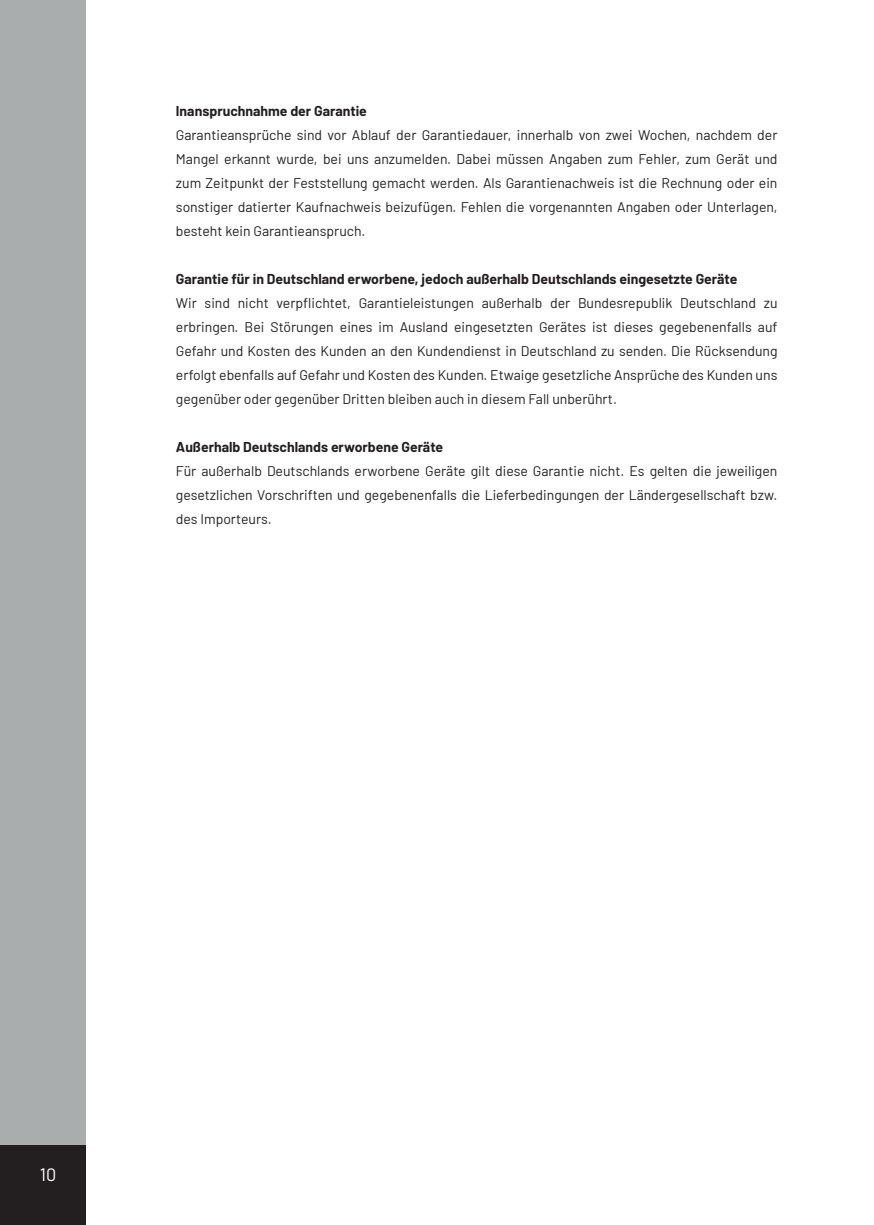
<style>
.page{position:relative;width:874px;height:1225px;background:#fff}
.page>*{position:absolute;margin:0;border:0;box-sizing:border-box;transform-origin:0 0}
.t1{font:18px "Barlow";color:#fff}
.Text_Normal{font:14px/24px "Barlow";color:#231f20;text-align:justify}
.Text_Normal_Blocksat{font:700 14px "Barlow";color:#231f20}
.Text_Normal-2{font:700 14px "Barlow";color:#231f20}
</style>
<div class="page">
<div style="left:0;top:0;width:85px;height:1225px;background:#aaadad"></div>
<div style="left:0;top:1145px;width:85px;height:80px;background:#231f20"></div>
<p class="Text_Normal-2" style="left:176px;top:101px;width:192px">Inanspruchnahme der Garantie</p>
<p class="Text_Normal" style="left:176px;top:122px;width:602px">Garantieansprüche sind vor Ablauf der Garantiedauer, innerhalb von zwei Wochen, nachdem der Mangel erkannt wurde, bei uns anzumelden. Dabei müssen Angaben zum Fehler, zum Gerät und zum Zeitpunkt der Feststellung gemacht werden. Als Garantienachweis ist die Rechnung oder ein sonstiger datierter Kaufnachweis beizufügen. Fehlen die vorgenannten Angaben oder Unterlagen, besteht kein Garantieanspruch.</p>
<p class="Text_Normal_Blocksat" style="left:176px;top:269px;width:562px">Garantie für in Deutschland erworbene, jedoch außerhalb Deutschlands eingesetzte Geräte</p>
<p class="Text_Normal" style="left:176px;top:290px;width:603px">Wir sind nicht verpflichtet, Garantieleistungen außerhalb der Bundesrepublik Deutschland zu erbringen. Bei Störungen eines im Ausland eingesetzten Gerätes ist dieses gegebenenfalls auf Gefahr und Kosten des Kunden an den Kundendienst in Deutschland zu senden. Die Rücksendung erfolgt ebenfalls auf Gefahr und Kosten des Kunden. Etwaige gesetzliche Ansprüche des Kunden uns gegenüber oder gegenüber Dritten bleiben auch in diesem Fall unberührt.</p>
<p class="Text_Normal-2" style="left:176px;top:437px;width:269px">Außerhalb Deutschlands erworbene Geräte</p>
<p class="Text_Normal" style="left:176px;top:458px;width:602px">Für außerhalb Deutschlands erworbene Geräte gilt diese Garantie nicht. Es gelten die jeweiligen gesetzlichen Vorschriften und gegebenenfalls die Lieferbedingungen der Ländergesellschaft bzw. des Importeurs.</p>
<p class="t1" style="left:40px;top:1161px;width:18px">10</p>
</div>
